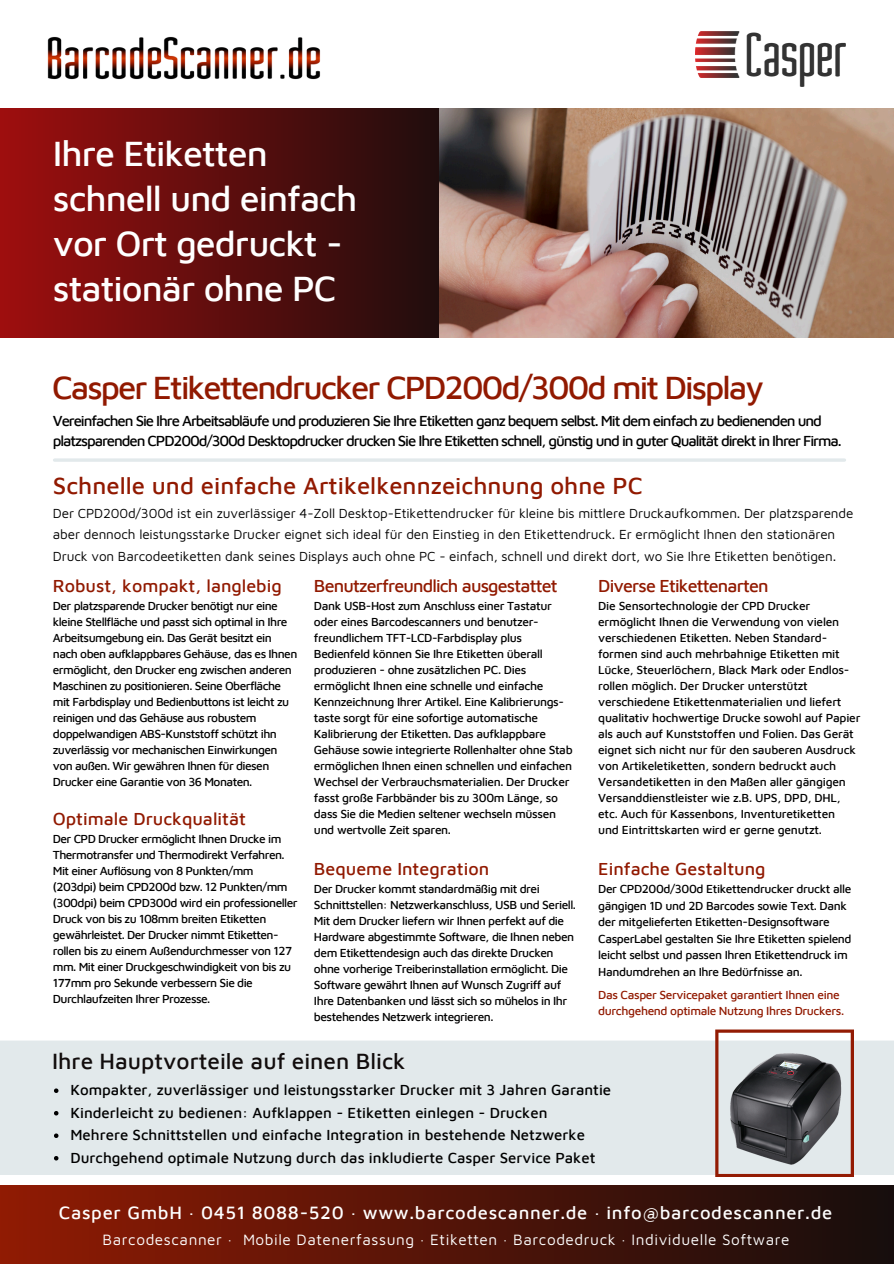
<style>
.page{position:relative;width:894px;height:1264px;background:#fff}
.page>*{position:absolute;margin:0;border:0;box-sizing:border-box;transform-origin:0 0}
.t1{font:500 36px/45px "Maven Pro";letter-spacing:-.03em;color:#fff}
.t2{font:500 33px "Maven Pro";letter-spacing:-.06em;color:#911900}
.t3{font:500 24px "Maven Pro";color:#911900}
.t4{font:500 22.65px "Maven Pro";color:#120d0d}
.t5{font:500 18.3px "Maven Pro";letter-spacing:.035em;color:#fff}
.t6{font:500 17.85px "Maven Pro";color:#911900}
.t7{font:500 17.85px "Maven Pro";letter-spacing:-.045em;color:#911900}
.t8{font:15.3px "Maven Pro";letter-spacing:.035em;color:#fff}
.t9{font:500 15px "Maven Pro";color:#000}
.t10{font:500 15px/20.2px "Maven Pro";letter-spacing:-.075em;color:#000}
.t11{font:13.5px/21.5px "Maven Pro";letter-spacing:-.01em;color:#000}
.t12{font:500 12px/16px "Maven Pro";letter-spacing:-.035em;color:#000}
.t13{font:500 12px/16.5px "Maven Pro";letter-spacing:-.035em;color:#911900}
</style>
<div class="page">
<img style="left:439px;top:108px;width:454px;height:230px">
<div style="left:0;top:108px;width:439px;height:230px;background:linear-gradient(to right,#9f0e0e,#200d0d)"></div>
<div style="left:0;top:1185px;width:893px;height:78px;background:linear-gradient(to right,#911b03,#160d0d)"></div>
<hr style="left:55px;top:458px;width:789px;height:4px;background:#e2e9eb">
<div style="left:0;top:1040px;width:893px;height:135px;background:#e2e9eb"></div>
<svg style="left:54px;top:1088px;width:4px;height:4px"></svg>
<svg style="left:54px;top:1110px;width:4px;height:5px"></svg>
<svg style="left:54px;top:1133px;width:4px;height:4px"></svg>
<svg style="left:54px;top:1155px;width:4px;height:5px"></svg>
<img style="left:701px;top:1029px;width:166px;height:158px">
<img style="left:47px;top:36px;width:274px;height:44px">
<img style="left:695px;top:32px;width:150px;height:55px">
<h3 class="t1" style="left:53px;top:130px;width:306px">Ihre Etiketten schnell und einfach vor Ort gedruckt - stationär ohne PC</h3>
<h5 class="t2" style="left:52px;top:367px;width:713px">Casper Etikettendrucker CPD200d/300d mit Display</h5>
<h2 class="t10" style="left:53px;top:410px;width:790px">Vereinfachen Sie Ihre Arbeitsabläufe und produzieren Sie Ihre Etiketten ganz bequem selbst. Mit dem einfach zu bedienenden und platzsparenden CPD200d/300d Desktopdrucker drucken Sie Ihre Etiketten schnell, günstig und in guter Qualität direkt in Ihrer Firma.</h2>
<p class="t3" style="left:53px;top:471px;width:591px">Schnelle und einfache Artikelkennzeichnung ohne PC</p>
<p class="t11" style="left:53px;top:502px;width:801px">Der CPD200d/300d ist ein zuverlässiger 4-Zoll Desktop-Etikettendrucker für kleine bis mittlere Druckaufkommen. Der platzsparende aber dennoch leistungsstarke Drucker eignet sich ideal für den Einstieg in den Etikettendruck. Er ermöglicht Ihnen den stationären<br>Druck von Barcodeetiketten dank seines Displays auch ohne PC - einfach, schnell und direkt dort, wo Sie Ihre Etiketten benötigen.</p>
<p class="t6" style="left:53px;top:575px;width:230px">Robust, kompakt, langlebig</p>
<p class="t12" style="left:53px;top:597px;width:246px">Der platzsparende Drucker benötigt nur eine kleine Stellfläche und passt sich optimal in Ihre Arbeitsumgebung ein. Das Gerät besitzt ein nach oben aufklappbares Gehäuse, das es Ihnen ermöglicht, den Drucker eng zwischen anderen Maschinen zu positionieren. Seine Oberfläche mit Farbdisplay und Bedienbuttons ist leicht zu reinigen und das Gehäuse aus robustem doppelwandigen ABS-Kunststoff schützt ihn zuverlässig vor mechanischen Einwirkungen von außen. Wir gewähren Ihnen für diesen Drucker eine Garantie von 36 Monaten.</p>
<p class="t6" style="left:53px;top:807px;width:194px">Optimale Druckqualität</p>
<p class="t12" style="left:53px;top:830px;width:233px">Der CPD Drucker ermöglicht Ihnen Drucke im<br>Thermotransfer und Thermodirekt Verfahren.</p>
<p class="t12" style="left:53px;top:862px;width:246px">Mit einer Auflösung von 8 Punkten/mm (203dpi) beim CPD200d bzw. 12 Punkten/mm (300dpi) beim CPD300d wird ein professioneller Druck von bis zu 108mm breiten Etiketten gewährleistet. Der Drucker nimmt Etiketten&shy;rollen bis zu einem Außendurchmesser von 127 mm. Mit einer Druckgeschwindigkeit von bis zu 177mm pro Sekunde verbessern Sie die Durchlaufzeiten Ihrer Prozesse.</p>
<p class="t7" style="left:314px;top:575px;width:245px">Benutzerfreundlich ausgestattet</p>
<p class="t12" style="left:314px;top:597px;width:260px">Dank USB-Host zum Anschluss einer Tastatur oder eines Barcodescanners und benutzer&shy;freundlichem TFT-LCD-Farbdisplay plus Bedienfeld können Sie Ihre Etiketten überall produzieren - ohne zusätzlichen PC. Dies ermöglicht Ihnen eine schnelle und einfache Kennzeichnung Ihrer Artikel. Eine Kalibrierungs&shy;taste sorgt für eine sofortige automatische Kalibrierung der Etiketten. Das aufklappbare Gehäuse sowie integrierte Rollenhalter ohne Stab ermöglichen Ihnen einen schnellen und einfachen Wechsel der Verbrauchsmaterialien. Der Drucker fasst große Farbbänder bis zu 300m Länge, so dass Sie die Medien seltener wechseln müssen und wertvolle Zeit sparen.</p>
<p class="t6" style="left:314px;top:857px;width:177px">Bequeme Integration</p>
<p class="t12" style="left:314px;top:880px;width:263px">Der Drucker kommt standardmäßig mit drei Schnittstellen: Netzwerkanschluss, USB und Seriell.<br>Mit dem Drucker liefern wir Ihnen perfekt auf die Hardware abgestimmte Software, die Ihnen neben dem Etikettendesign auch das direkte Drucken ohne vorherige Treiberinstallation ermöglicht. Die Software gewährt Ihnen auf Wunsch Zugriff auf Ihre Datenbanken und lässt sich so mühelos in Ihr bestehendes Netzwerk integrieren.</p>
<p class="t4" style="left:52px;top:1046px;width:355px">Ihre Hauptvorteile auf einen Blick</p>
<p class="t7" style="left:598px;top:575px;width:172px">Diverse Etikettenarten</p>
<p class="t12" style="left:598px;top:597px;width:264px">Die Sensortechnologie der CPD Drucker ermöglicht Ihnen die Verwendung von vielen verschiedenen Etiketten. Neben Standard&shy;formen sind auch mehrbahnige Etiketten mit Lücke, Steuerlöchern, Black Mark oder Endlos&shy;rollen möglich. Der Drucker unterstützt verschiedene Etikettenmaterialien und liefert qualitativ hochwertige Drucke sowohl auf Papier als auch auf Kunststoffen und Folien. Das Gerät eignet sich nicht nur für den sauberen Ausdruck von Artikeletiketten, sondern bedruckt auch Versandetiketten in den Maßen aller gängigen Versanddienstleister wie z.B. UPS, DPD, DHL, etc. Auch für Kassenbons, Inventuretiketten</p>
<p class="t12" style="left:598px;top:821px;width:225px">und Eintrittskarten wird er gerne genutzt.</p>
<p class="t6" style="left:598px;top:857px;width:169px">Einfache Gestaltung</p>
<p class="t12" style="left:598px;top:880px;width:255px;line-height:16.5px">Der CPD200d/300d Etikettendrucker druckt alle gängigen 1D und 2D Barcodes sowie Text. Dank der mitgelieferten Etiketten-Designsoftware CasperLabel gestalten Sie Ihre Etiketten spielend leicht selbst und passen Ihren Etikettendruck im Handumdrehen an Ihre Bedürfnisse an.</p>
<h2 class="t13" style="left:598px;top:985px;width:247px">Das Casper Servicepaket garantiert Ihnen eine durchgehend optimale Nutzung Ihres Druckers.</h2>
<p class="t9" style="left:70px;top:1080px;width:542px">Kompakter, zuverlässiger und leistungsstarker Drucker mit 3 Jahren Garantie</p>
<p class="t9" style="left:70px;top:1103px;width:478px">Kinderleicht zu bedienen: Aufklappen - Etiketten einlegen - Drucken</p>
<p class="t9" style="left:70px;top:1125px;width:516px">Mehrere Schnittstellen und einfache Integration in bestehende Netzwerke</p>
<h1 class="t9" style="left:70px;top:1148px;width:526px">Durchgehend optimale Nutzung durch das inkludierte Casper Service Paket</h1>
<p class="t5" style="left:59px;top:1201px;width:774px">Casper GmbH · 0451 8088-520 · www.barcodescanner.de · info@barcodescanner.de</p>
<p class="t8" style="left:103px;top:1229px;width:688px">Barcodescanner · Mobile Datenerfassung · Etiketten · Barcodedruck · Individuelle Software</p>
</div>
